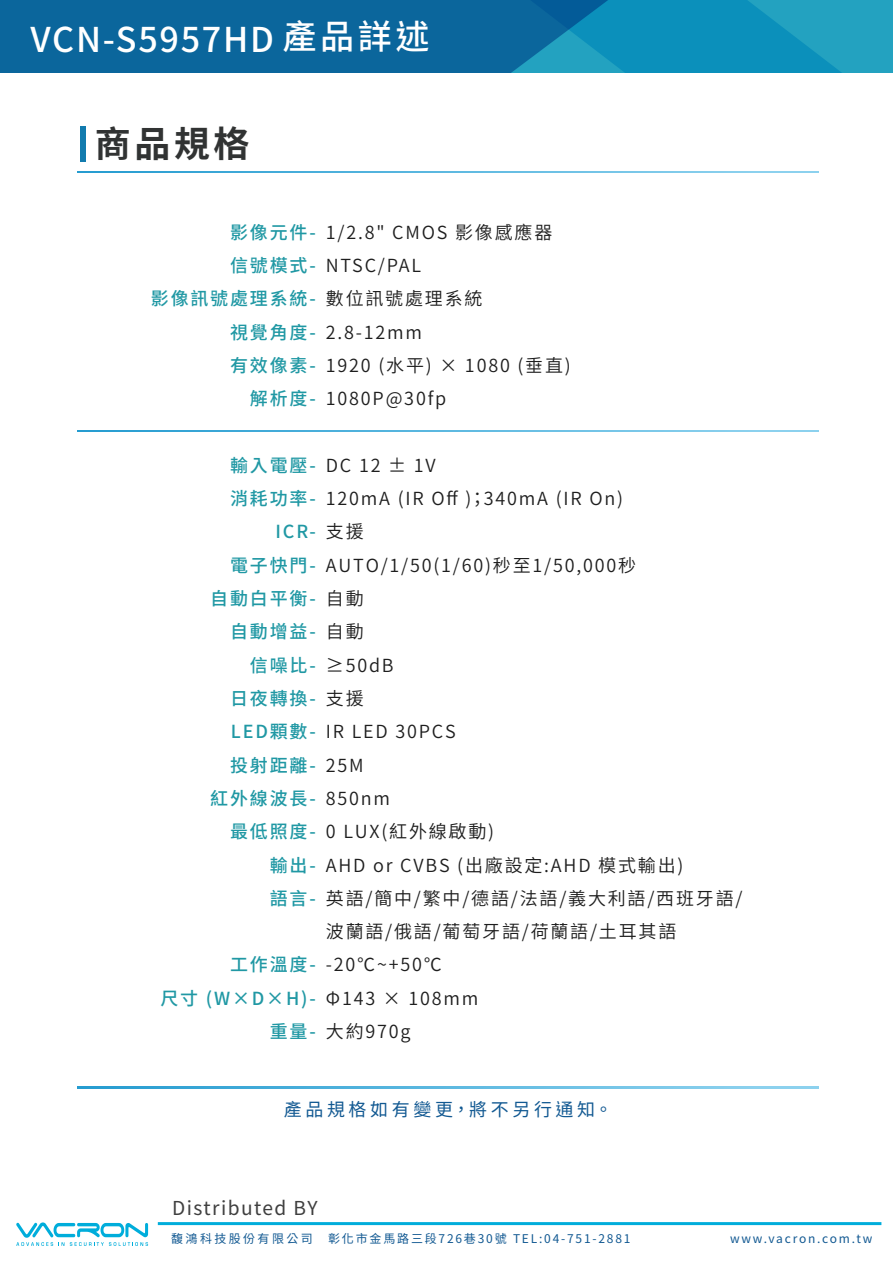
<style>
.page{position:relative;width:893px;height:1263px;background:#fff}
.page>*{position:absolute;margin:0;border:0;box-sizing:border-box;transform-origin:0 0}
.t1{font:700 36px "Noto Sans CJ Ktc";color:#313333}
.t2{font:500 34.2px "Noto Sans CJ Ktc";letter-spacing:.05em;color:#fff}
.t3{font:19.2px "Noto Sans CJ Ktc";letter-spacing:.075em;color:#3f3f3f}
.t4{font:600 18px/33.3px "Noto Sans CJ Ktc";letter-spacing:.1em;color:#1e1e1e}
.t5{font:500 18px/33.3px "Noto Sans CJ Ktc";letter-spacing:.1em;color:#2098a4;text-align:right}
.t6{font:18px "Noto Sans Mono CJ Ktc";letter-spacing:.2em;color:#125992}
.t7{font:12px "Noto Sans CJ Ktc";letter-spacing:.15em;color:#125992}
.t8{font:12px "Noto Sans CJ Ktc";letter-spacing:.2em;color:#125992}
</style>
<div class="page">
<svg style="left:77px;top:431px;width:741px;height:1px"></svg>
<svg style="left:77px;top:1087px;width:741px;height:1px"></svg>
<svg style="left:754px;top:0;width:139px;height:73px;background:#1b9cbe"></svg>
<svg style="left:0;top:0;width:754px;height:73px;background:#0b71a3"></svg>
<svg style="left:77px;top:171px;width:741px;height:1px"></svg>
<div style="left:80px;top:127px;width:6px;height:35px;background:#127bae"></div>
<svg style="left:16px;top:1222px;width:132px;height:24px"></svg>
<hr style="left:158px;top:1222px;width:723px;height:3px;background:#00addb">
<h2 class="t2" style="left:31px;top:20px;width:400px">VCN-S5957HD 產品詳述</h2>
<h1 class="t1" style="left:95px;top:124px;width:156px">商品規格</h1>
<p class="t5" style="left:151px;top:216px;width:166px">影像元件-<br>信號模式-<br>影像訊號處理系統-視覺角度-<br>有效像素-<br>解析度-</p>
<p class="t4" style="left:326px;top:216px;width:246px">1/2.8" CMOS 影像感應器<br>NTSC/PAL<br>數位訊號處理系統<br>2.8-12mm<br>1920 (水平) × 1080 (垂直)<br>1080P@30fp</p>
<p class="t5" style="left:210px;top:449px;width:107px">輸入電壓-消耗功率-<br>ICR-<br>電子快門-自動白平衡-自動增益-信噪比-<br>日夜轉換-<br>LED顆數-投射距離-紅外線波長-最低照度-輸出-<br>語言-</p>
<p class="t5" style="left:160px;top:948px;width:157px">工作溫度-<br>尺寸 (W×D×H)-重量-</p>
<p class="t4" style="left:326px;top:449px;width:418px">DC 12 ± 1V<br>120mA (IR Off )；340mA (IR On)<br>支援<br>AUTO/1/50(1/60)秒至1/50,000秒<br>自動<br>自動<br>≥50dB<br>支援<br>IR LED 30PCS<br>25M<br>850nm<br>0 LUX(紅外線啟動)<br>AHD or CVBS (出廠設定:AHD 模式輸出)<br>英語/簡中/繁中/德語/法語/義大利語/西班牙語/波蘭語/俄語/葡萄牙語/荷蘭語/土耳其語-20℃~+50℃<br>Φ143 × 108mm<br>大約970g</p>
<p class="t6" style="left:284px;top:1099px;width:330px">產品規格如有變更，將不另行通知。</p>
<p class="t3" style="left:172px;top:1197px;width:147px">Distributed BY</p>
<p class="t8" style="left:171px;top:1232px;width:143px">馥鴻科技股份有限公司</p>
<p class="t7" style="left:328px;top:1232px;width:304px">彰化市金馬路三段726巷30號 TEL:04-751-2881</p>
<p class="t7" style="left:730px;top:1232px;width:144px">www.vacron.com.tw</p>
</div>
